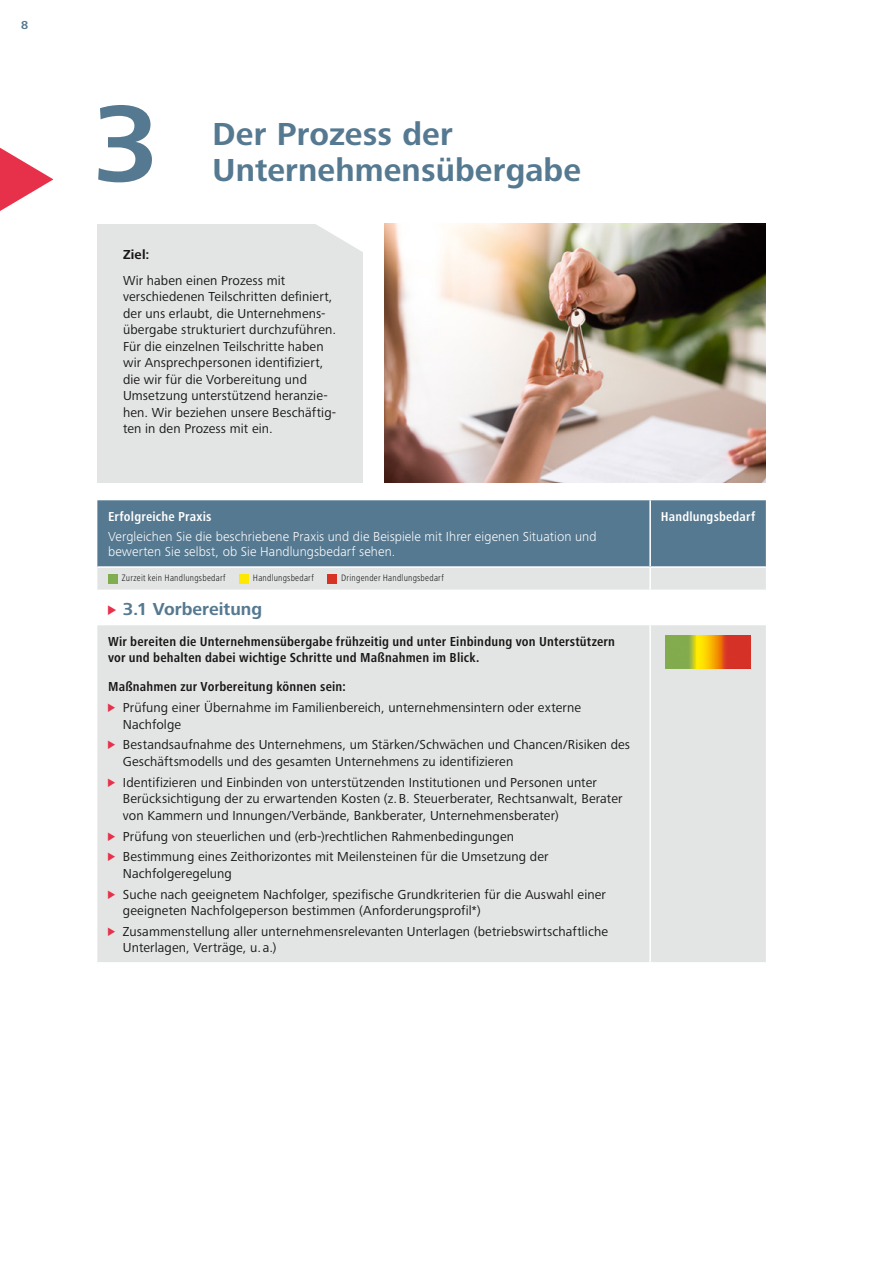
<style>
.page{position:relative;width:893px;height:1263px;background:#fff}
.page>*{position:absolute;margin:0;border:0;box-sizing:border-box;transform-origin:0 0}
.h1_Kapitelnummer{font:700 112.5px "Frutiger Next Pro";color:#557991}
.h1_Kapitelhead_2-zei{font:700 33px/36px "Frutiger Next Pro";letter-spacing:.005em;color:#557991}
.h2_GUB_Head_Text{font:700 18px "Frutiger Next Pro";color:#557991}
.p_Aufzählung_9p_Abst{font:13.5px/16.5px "Frutiger Next Pro";letter-spacing:.01em;color:#181716}
.p_Zielbox_Copy_9p_Ab{font:13.5px/16.5px "Frutiger Next Pro";letter-spacing:.01em;color:#181716}
.P_Vorlauftext_9p_Abs{font:700 condensed 13.5px/16.5px "Frutiger Next Pro";letter-spacing:.015em;color:#181716}
.p_Erfolgreiche_Praxi{font:300 13.5px/15.8px "Frutiger Next Pro";letter-spacing:.01em;color:#fff}
.P_Zwischenüberschrif{font:700 condensed 13.5px "Frutiger Next Pro";letter-spacing:.015em;color:#181716}
.p_Erfolgreiche_Praxi-2{font:700 condensed 13.5px "Frutiger Next Pro";letter-spacing:.015em;color:#fff}
.p_Zielbox_Copy_9p_Ab-2{font:700 13.5px "Frutiger Next Pro";color:#181716}
.p_Handlungsbedarf{font:700 condensed 13.35px "Frutiger Next Pro";letter-spacing:.015em;color:#fff}
.t1{font:700 12px "Frutiger Next Pro";color:#557991}
.p_2_Beschriftung{font:300 condensed 9.6px "Frutiger Next Pro";letter-spacing:.02em;color:#181716}
.s1{font-family:"INQA Triangel";font-weight:400;font-size:12px;color:#e7314b}
.s2{font-family:"INQA Triangel";font-size:10.5px;color:#e7314b}
</style>
<div class="page">
<svg style="left:0;top:148px;width:53px;height:63px"></svg>
<div style="left:98px;top:224px;width:265px;height:259px;background:#e2e5e4"></div>
<img style="left:385px;top:224px;width:381px;height:259px">
<svg style="left:316px;top:224px;width:47px;height:28px"></svg>
<svg style="left:97px;top:500px;width:669px;height:90px;background:#7894a5"></svg>
<div style="left:97px;top:625px;width:669px;height:337px;background:#e2e5e4"></div>
<hr style="left:649px;top:500px;width:2px;height:66px;background:#fff">
<hr style="left:97px;top:566px;width:553px;height:2px;background:#fff">
<hr style="left:650px;top:566px;width:116px;height:2px;background:#fff">
<hr style="left:649px;top:568px;width:2px;height:22px;background:#fff">
<hr style="left:649px;top:625px;width:2px;height:337px;background:#fff">
<div style="left:108px;top:574px;width:9px;height:9px;background:#80ad4f"></div>
<div style="left:239px;top:574px;width:9px;height:9px;background:#ffe800"></div>
<div style="left:327px;top:574px;width:10px;height:9px;background:#d73223"></div>
<img style="left:665px;top:636px;width:86px;height:32px">
<p class="t1" style="left:21px;top:18px;width:9px">8</p>
<p class="h1_Kapitelnummer" style="left:93px;top:79px;width:68px">3</p>
<h1 class="h1_Kapitelhead_2-zei" style="left:213px;top:116px;width:370px">Der Prozess der<br>Unternehmensübergabe</h1>
<p class="p_Zielbox_Copy_9p_Ab-2" style="left:123px;top:247px;width:28px">Ziel:</p>
<p class="p_Zielbox_Copy_9p_Ab" style="left:123px;top:272px;width:215px">Wir haben einen Prozess mit verschiedenen Teilschritten definiert, der uns erlaubt, die Unternehmens&shy;übergabe strukturiert durchzuführen.<br>Für die einzelnen Teilschritte haben wir Ansprechpersonen identifiziert, die wir für die Vorbereitung und Umsetzung unterstützend heranzie&shy;hen. Wir beziehen unsere Beschäftig&shy;ten in den Prozess mit ein.</p>
<p class="p_Erfolgreiche_Praxi-2" style="left:108px;top:508px;width:105px">Erfolgreiche Praxis</p>
<p class="p_Erfolgreiche_Praxi" style="left:108px;top:528px;width:490px">Vergleichen Sie die beschriebene Praxis und die Beispiele mit Ihrer eigenen Situation und bewerten Sie selbst, ob Sie Handlungsbedarf sehen.</p>
<p class="p_2_Beschriftung" style="left:122px;top:573px;width:105px">Zurzeit kein Handlungsbedarf</p>
<p class="p_2_Beschriftung" style="left:253px;top:573px;width:62px">Handlungsbedarf</p>
<p class="p_2_Beschriftung" style="left:341px;top:573px;width:104px">Dringender Handlungsbedarf</p>
<p class="h2_GUB_Head_Text" style="left:108px;top:598px;width:156px"><span class="s1">&gt;</span> 3.1 Vorbereitung</p>
<p class="P_Vorlauftext_9p_Abs" style="left:108px;top:633px;width:508px">Wir bereiten die Unternehmensübergabe frühzeitig und unter Einbindung von Unterstützern vor und behalten dabei wichtige Schritte und Maßnahmen im Blick.</p>
<p class="P_Zwischenüberschrif" style="left:108px;top:679px;width:239px">Maßnahmen zur Vorbereitung können sein:</p>
<p class="p_Aufzählung_9p_Abst" style="left:123px;top:699px;width:460px;text-indent:-15px"><span class="s2">&gt;</span> Prüfung einer Übernahme im Familienbereich, unternehmensintern oder externe<br>Nachfolge</p>
<p class="p_Aufzählung_9p_Abst" style="left:123px;top:737px;width:509px;text-indent:-15px"><span class="s2">&gt;</span> Bestandsaufnahme des Unternehmens, um Stärken/Schwächen und Chancen/Risiken des<br>Geschäftsmodells und des gesamten Unternehmens zu identifizieren</p>
<p class="p_Aufzählung_9p_Abst" style="left:123px;top:774px;width:501px;text-indent:-15px"><span class="s2">&gt;</span> Identifizieren und Einbinden von unterstützenden Institutionen und Personen unter<br>Berücksichtigung der zu erwartenden Kosten (z.B. Steuerberater, Rechtsanwalt, Berater von Kammern und Innungen/Verbände, Bankberater, Unternehmensberater)</p>
<p class="p_Aufzählung_9p_Abst" style="left:108px;top:828px;width:408px"><span class="s2">&gt;</span> Prüfung von steuerlichen und (erb-)rechtlichen Rahmenbedingungen</p>
<p class="p_Aufzählung_9p_Abst" style="left:123px;top:848px;width:427px;text-indent:-15px"><span class="s2">&gt;</span> Bestimmung eines Zeithorizontes mit Meilensteinen für die Umsetzung der<br>Nachfolgeregelung</p>
<p class="p_Aufzählung_9p_Abst" style="left:123px;top:886px;width:485px;text-indent:-15px"><span class="s2">&gt;</span> Suche nach geeignetem Nachfolger, spezifische Grundkriterien für die Auswahl einer geeigneten Nachfolgeperson bestimmen (Anforderungsprofil*)</p>
<p class="p_Aufzählung_9p_Abst" style="left:123px;top:923px;width:487px;text-indent:-15px"><span class="s2">&gt;</span> Zusammenstellung aller unternehmensrelevanten Unterlagen (betriebswirtschaftliche<br>Unterlagen, Verträge, u. a.)</p>
<p class="p_Handlungsbedarf" style="left:661px;top:508px;width:96px">Handlungsbedarf</p>
</div>
